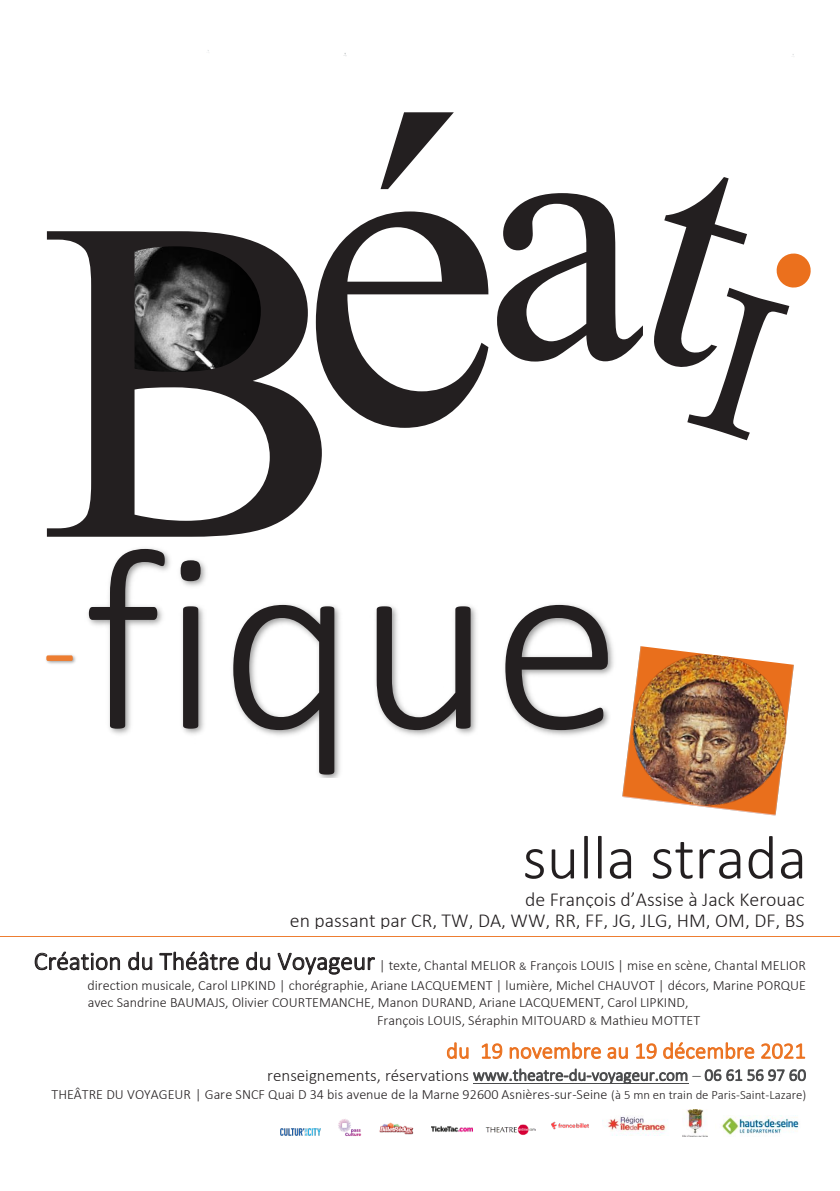
<style>
.page{position:relative;width:840px;height:1191px;background:#fff}
.page>*{position:absolute;margin:0;border:0;box-sizing:border-box;transform-origin:0 0}
.t1{font:572.8px "Aparajita";color:#231f20}
.t2{font:565.6px "Aparajita";color:#231f20}
.t3{font:300 261.6px "Calibri";color:#231f20}
.t4{font:300 113.2px "Calibri";color:#ed7d31}
.t5{font:300 62.2px "Calibri";color:#231f20}
.t6{font:300 22.6px "Calibri";color:#eb701d}
.t7{font:300 19.8px "Calibri";color:#231f20}
.t8{font:300 17px "Calibri";color:#4b4c4d}
.t9{font:300 14px/20.4px "Calibri";color:#231f20;text-align:right}
.s1{font-size:25.4px}
.s2{font-size:11.4px}
.s3{color:#231f20}
.s4{font-size:12.8px}
</style>
<div class="page">
<hr style="left:0;top:936px;width:839px;height:1px;background:#ed7d31">
<img style="left:100px;top:548px;width:342px;height:229px">
<img style="left:442px;top:604px;width:172px;height:132px">
<svg style="left:654px;top:177px;width:157px;height:263px"></svg>
<img style="left:624px;top:646px;width:170px;height:168px">
<hr style="left:472px;top:1082px;width:216px;height:1px;background:#4b4c4d">
<img style="left:280px;top:1128px;width:41px;height:8px">
<img style="left:338px;top:1119px;width:24px;height:17px">
<img style="left:379px;top:1122px;width:35px;height:13px">
<img style="left:431px;top:1126px;width:41px;height:6px">
<img style="left:485px;top:1124px;width:51px;height:11px">
<img style="left:551px;top:1121px;width:38px;height:9px">
<img style="left:602px;top:1116px;width:65px;height:19px">
<img style="left:682px;top:1109px;width:25px;height:27px">
<img style="left:721px;top:1115px;width:78px;height:20px">
<img style="left:108px;top:241px;width:157px;height:138px">
<img style="left:46px;top:606px;width:54px;height:58px">
<p class="t2" style="left:299px;top:-79px;width:203px">é</p>
<p class="t1" style="left:39px;top:30px;width:605px">B <sup>a</sup></p>
<p class="t4" style="left:42px;top:578px;width:36px">-</p>
<p class="t3" style="left:83px;top:479px;width:539px">fique</p>
<p class="t5" style="left:522px;top:819px;width:286px">sulla strada</p>
<p class="t7" style="left:525px;top:887px;width:281px">de François d’Assise à Jack Kerouac</p>
<p class="t7" style="left:290px;top:908px;width:515px">en passant par CR, TW, DA, WW, RR, FF, JG, JLG, HM, OM, DF, BS</p>
<p class="t9" style="left:34px;top:954px;width:773px"><span class="s1">Création du Théâtre du Voyageur</span> | texte, Chantal MELIOR <span class="s2">&amp;</span> François LOUIS | mise en scène, Chantal MELIOR direction musicale, Carol LIPKIND | chorégraphie, Ariane LACQUEMENT | lumière, Michel CHAUVOT | décors, Marine PORQUE</p>
<p class="t9" style="left:377px;top:993px;width:324px;line-height:17.4px;text-align:left;text-indent:-289px">avec Sandrine BAUMAJS, Olivier COURTEMANCHE, Manon DURAND, Ariane LACQUEMENT, Carol LIPKIND,<br>François LOUIS, Séraphin MITOUARD <span class="s2">&amp;</span> Mathieu MOTTET</p>
<p class="t6" style="left:446px;top:1036px;width:361px">du 19 novembre au 19 décembre 2021</p>
<p class="t8" style="left:267px;top:1064px;width:540px"><span class="s3">renseignements, réservations</span> www.theatre-du-voyageur.com – 06 61 56 97 60</p>
<p class="t9" style="left:52px;top:1083px;width:755px">THEÂTRE DU VOYAGEUR | Gare SNCF Quai D 34 bis avenue de la Marne 92600 Asnières-sur-Seine <span class="s4">(à 5 mn en train de Paris-Saint-Lazare)</span></p>
</div>
